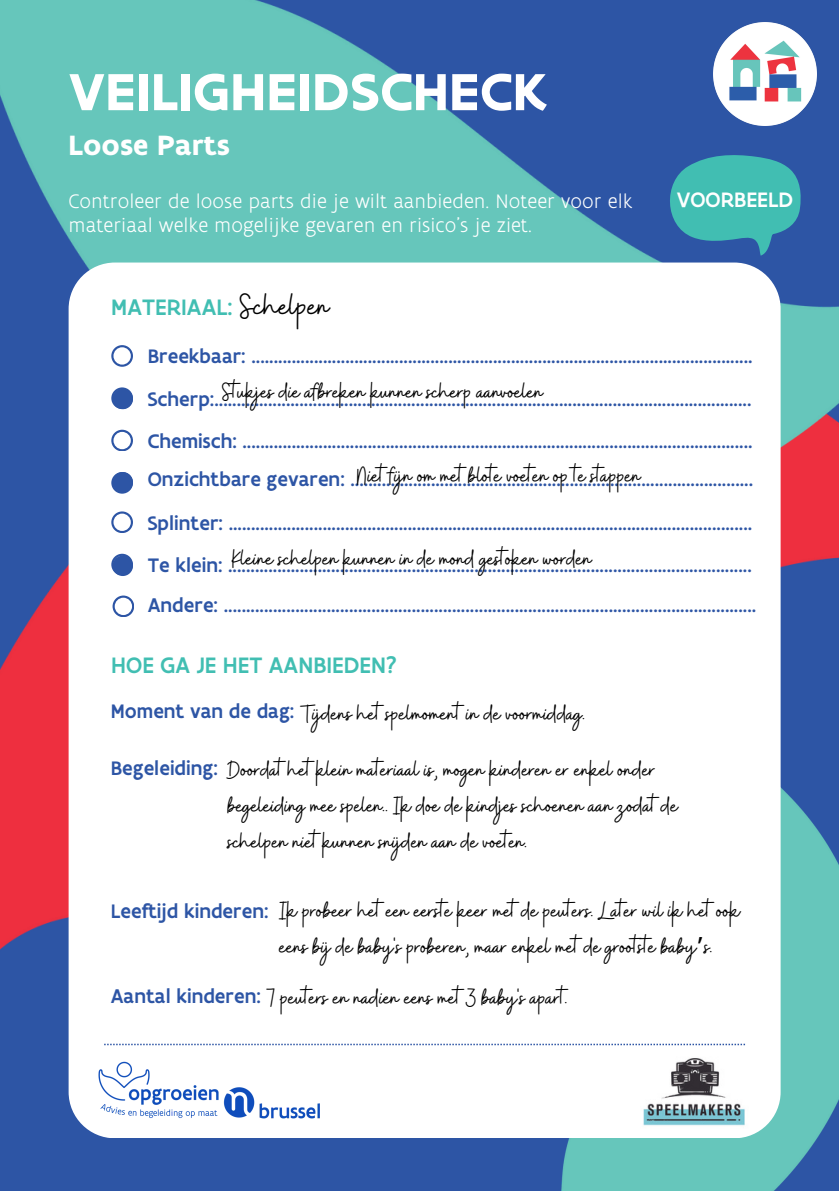
<style>
.page{position:relative;width:839px;height:1191px;background:#fff}
.page>*{position:absolute;margin:0;border:0;box-sizing:border-box;transform-origin:0 0}
.t1{font:700 56px "Flanders Art Sans";color:#fff}
.t2{font:36px "Buffalo";color:#000}
.t3{font:700 30px "Flanders Art Sans";color:#fff}
.t4{font:26px "Buffalo";color:#000}
.t5{font:500 24px "Flanders Art Sans";color:#41beb2}
.t6{font:500 22.4px "Flanders Art Sans";color:#fff}
.t7{font:500 21px "Flanders Art Sans";color:#2d55a5}
.t8{font:300 21px "Flanders Art Sans";color:#fff}
.s1{font-family:"Noto Sans Gurmukhi"}
</style>
<div class="page">
<img style="left:0;top:631px;width:838px;height:560px">
<img style="left:0;top:0;width:838px;height:631px">
<div style="left:69px;top:263px;width:711px;height:875px;background:#fff;border-radius:46px"></div>
<img style="left:84px;top:1045px;width:252px;height:93px">
<svg style="left:104px;top:1044px;width:641px;height:1px"></svg>
<img style="left:643px;top:1058px;width:102px;height:68px">
<svg style="left:111px;top:345px;width:21px;height:21px"></svg>
<svg style="left:111px;top:430px;width:21px;height:21px"></svg>
<svg style="left:111px;top:511px;width:21px;height:21px"></svg>
<svg style="left:111px;top:387px;width:22px;height:22px"></svg>
<svg style="left:111px;top:554px;width:22px;height:22px"></svg>
<svg style="left:662px;top:154px;width:139px;height:101px;background:#3a9cad"></svg>
<svg style="left:111px;top:472px;width:22px;height:21px"></svg>
<svg style="left:112px;top:596px;width:21px;height:21px"></svg>
<img style="left:713px;top:22px;width:103px;height:104px">
<p class="t1" style="left:69px;top:57px;width:481px">VEILIGHEIDSCHECK</p>
<p class="t3" style="left:69px;top:126px;width:163px">Loose Parts</p>
<p class="t8" style="left:69px;top:188px;width:565px">Controleer de loose parts die je wilt aanbieden. Noteer voor elk</p>
<p class="t8" style="left:69px;top:212px;width:464px">materiaal welke mogelijke gevaren en risico's je ziet.</p>
<p class="t6" style="left:676px;top:186px;width:118px">VOORBEELD</p>
<p class="t2" style="left:240px;top:283px;width:91px">Schelpen</p>
<p class="t5" style="left:111px;top:292px;width:123px">MATERIAAL:</p>
<p class="t7" style="left:148px;top:344px;width:606px">Breekbaar: ................................................................................................................</p>
<p class="t7" style="left:148px;top:386px;width:605px">Scherp:........................................................................................................................</p>
<p class="t7" style="left:148px;top:428px;width:606px">Chemisch: ..................................................................................................................</p>
<p class="t4" style="left:222px;top:375px;width:322px">Stukjes die afbreken kunnen scherp aanvoelen</p>
<p class="t4" style="left:357px;top:459px;width:285px">Niet fijn om met blote voeten op te stappen</p>
<p class="t7" style="left:148px;top:466px;width:607px">Onzichtbare gevaren: ..........................................................................................</p>
<p class="t7" style="left:148px;top:510px;width:606px">Splinter: .....................................................................................................................</p>
<p class="t7" style="left:148px;top:552px;width:605px">Te klein: .....................................................................................................................</p>
<p class="t4" style="left:232px;top:542px;width:361px">Kleine schelpen kunnen in de mond gestoken worden</p>
<p class="t7" style="left:148px;top:592px;width:610px">Andere: .......................................................................................................................</p>
<p class="t5" style="left:111px;top:651px;width:287px">HOE GA JE HET AANBIEDEN?</p>
<p class="t4" style="left:301px;top:697px;width:285px">Tijdens het spelmoment in de voormiddag.</p>
<p class="t7" style="left:111px;top:698px;width:185px">Moment van de dag:</p>
<p class="t7" style="left:111px;top:755px;width:109px">Begeleiding:</p>
<p class="t4" style="left:227px;top:753px;width:429px">Doordat het klein materiaal is, mogen kinderen er enkel onder</p>
<p class="t4" style="left:227px;top:789px;width:451px">begeleiding mee spelen. Ik doe de kindjes schoenen aan zodat de</p>
<p class="t4" style="left:227px;top:825px;width:301px">schelpen niet kunnen snijden aan de voeten.</p>
<p class="t4" style="left:279px;top:894px;width:462px">Ik probeer het een eerste keer met de peuters. Later wil ik het ook</p>
<p class="t4" style="left:279px;top:930px;width:434px">eens bij de baby's proberen, maar enkel met de grootste baby<span class="s1">’</span>s.</p>
<p class="t4" style="left:267px;top:981px;width:302px">7 peuters en nadien eens met 3 baby's apart.</p>
<p class="t7" style="left:111px;top:898px;width:159px">Leeftijd kinderen:</p>
<p class="t7" style="left:111px;top:983px;width:152px">Aantal kinderen:</p>
</div>
